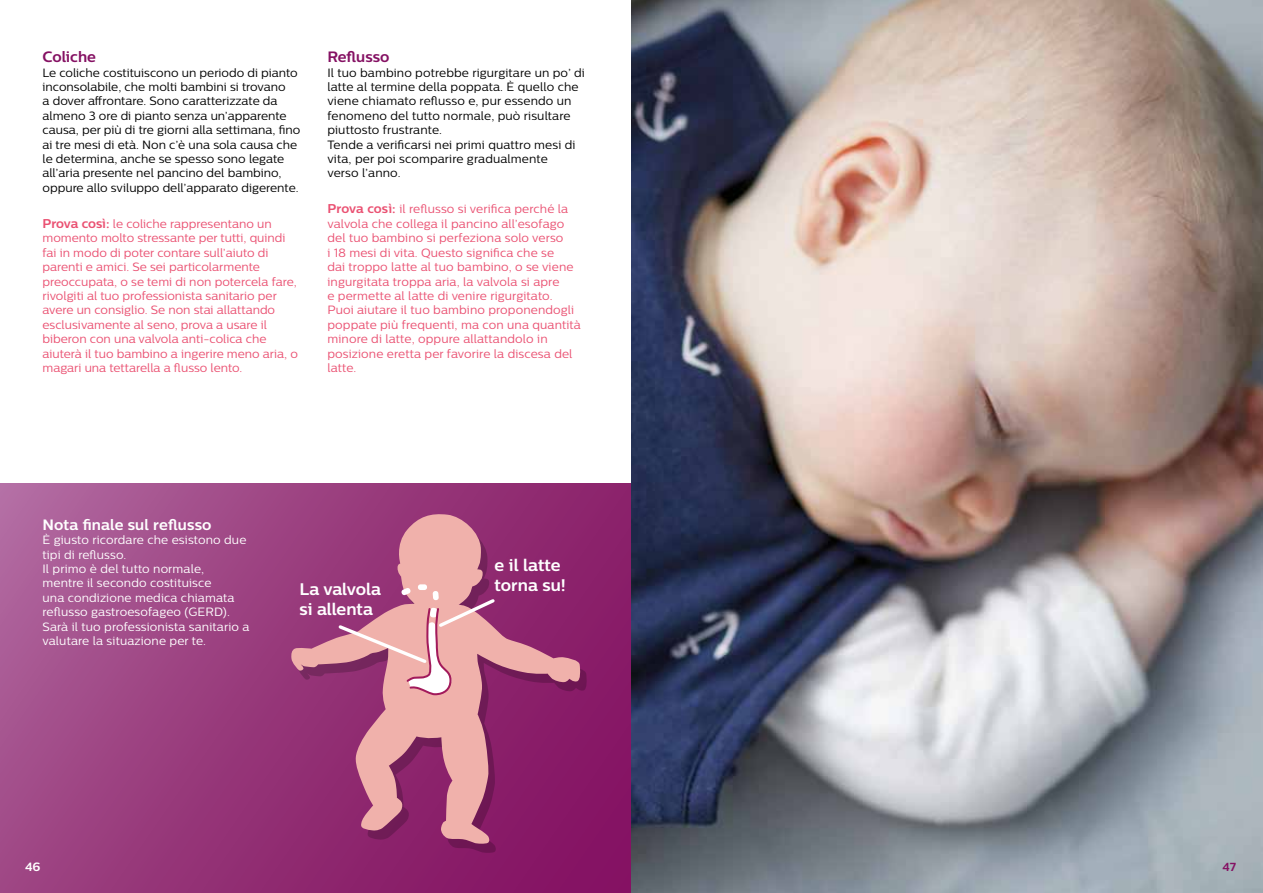
<style>
.page{position:relative;width:1263px;height:893px;background:#fff}
.page>*{position:absolute;margin:0;border:0;box-sizing:border-box;transform-origin:0 0}
.t1{font:700 16.8px "Centrale Sans";color:#fff}
.t2{font:700 15px "Centrale Sans";letter-spacing:.01em;color:#fff}
.t3{font:700 15px "Centrale Sans";color:#851163}
.t4{font:12px/14.4px "Centrale Sans";color:#ea5172}
.t5{font:12px/14.4px "Centrale Sans";color:#000}
.t6{font:12px/14.4px "Centrale Sans";letter-spacing:.01em;color:#fff}
.t7{font:700 12px "Centrale Sans";color:#fff}
.t8{font:700 11.7px "Centrale Sans";color:#851163}
.s1{font-weight:700;font-size:12.75px}
</style>
<div class="page">
<svg style="left:0;top:484px;width:631px;height:409px;background:#9a3d7f"></svg>
<img style="left:631px;top:0;width:632px;height:893px">
<svg style="left:298px;top:523px;width:289px;height:330px;background:#871c67"></svg>
<svg style="left:291px;top:514px;width:290px;height:330px;background:#a54a7d"></svg>
<div style="left:418px;top:584px;width:9px;height:6px;background:#fff;border-radius:3px"></div>
<svg style="left:336px;top:588px;width:161px;height:108px;background:#ce899d"></svg>
<p class="t3" style="left:43px;top:48px;width:55px">Coliche</p>
<p class="t5" style="left:43px;top:65px;width:259px">Le coliche costituiscono un periodo di pianto inconsolabile, che molti bambini si trovano<br>a dover affrontare. Sono caratterizzate da almeno 3 ore di pianto senza un’apparente causa, per più di tre giorni alla settimana, fino ai tre mesi di età. Non c’è una sola causa che le determina, anche se spesso sono legate all’aria presente nel pancino del bambino, oppure allo sviluppo dell’apparato digerente.</p>
<p class="t4" style="left:43px;top:216px;width:257px"><span class="s1">Prova così:</span> le coliche rappresentano un momento molto stressante per tutti, quindi fai in modo di poter contare sull’aiuto di parenti e amici. Se sei particolarmente preoccupata, o se temi di non potercela fare, rivolgiti al tuo professionista sanitario per avere un consiglio. Se non stai allattando esclusivamente al seno, prova a usare il biberon con una valvola anti-colica che aiuterà il tuo bambino a ingerire meno aria, o magari una tettarella a flusso lento.</p>
<p class="t3" style="left:327px;top:48px;width:63px">Reflusso</p>
<p class="t5" style="left:327px;top:65px;width:259px">Il tuo bambino potrebbe rigurgitare un po’ di latte al termine della poppata. È quello che viene chiamato reflusso e, pur essendo un fenomeno del tutto normale, può risultare piuttosto frustrante.<br>Tende a verificarsi nei primi quattro mesi di vita, per poi scomparire gradualmente<br>verso l’anno.</p>
<p class="t4" style="left:327px;top:202px;width:255px"><span class="s1">Prova così:</span> il reflusso si verifica perché la valvola che collega il pancino all’esofago del tuo bambino si perfeziona solo verso<br>i 18 mesi di vita. Questo significa che se<br>dai troppo latte al tuo bambino, o se viene ingurgitata troppa aria, la valvola si apre<br>e permette al latte di venire rigurgitato.<br>Puoi aiutare il tuo bambino proponendogli poppate più frequenti, ma con una quantità minore di latte, oppure allattandolo in posizione eretta per favorire la discesa del latte.</p>
<p class="t2" style="left:43px;top:515px;width:170px">Nota finale sul reflusso</p>
<p class="t6" style="left:43px;top:533px;width:208px">È giusto ricordare che esistono due tipi di reflusso.<br>Il primo è del tutto normale,<br>mentre il secondo costituisce<br>una condizione medica chiamata reflusso gastroesofageo (GERD).<br>Sarà il tuo professionista sanitario a valutare la situazione per te.</p>
<h1 class="t1" style="left:495px;top:555px;width:68px">e il latte</h1>
<h1 class="t1" style="left:300px;top:579px;width:83px">La valvola</h1>
<h1 class="t1" style="left:495px;top:575px;width:73px">torna su!</h1>
<h1 class="t1" style="left:300px;top:599px;width:75px">si allenta</h1>
<p class="t7" style="left:25px;top:860px;width:17px">46</p>
<p class="t8" style="left:1222px;top:860px;width:15px">47</p>
</div>
